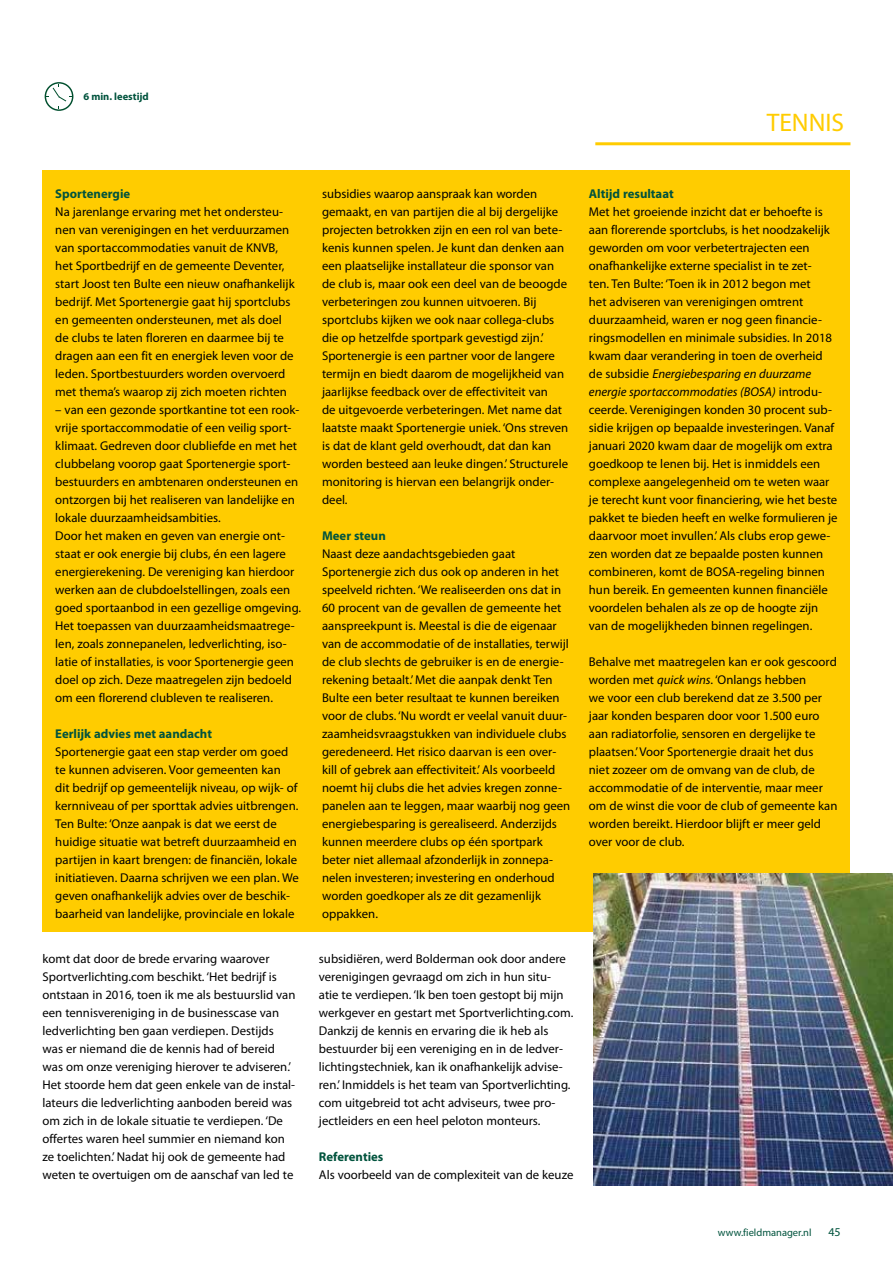
<style>
.page{position:relative;width:893px;height:1263px;background:#fff}
.page>*{position:absolute;margin:0;border:0;box-sizing:border-box;transform-origin:0 0}
.t1{font:25.5px "Myriad Pro";color:#fc0}
.t2{font:12.75px/18px "Myriad Pro";color:#000}
.t3{font:700 12.75px "Myriad Pro";color:#00533d}
.t4{font:12px "Myriad Pro";color:#00533d}
.t5{font:10.5px "Myriad Pro";color:#00533d}
.t6{font:700 10.5px "Myriad Pro";color:#00533d}
.s1{font-style:italic}
</style>
<div class="page">
<hr style="left:595px;top:142px;width:255px;height:3px;background:#fc0">
<svg style="left:45px;top:82px;width:28px;height:29px"></svg>
<div style="left:43px;top:170px;width:807px;height:762px;background:#fc0"></div>
<img style="left:593px;top:873px;width:300px;height:313px">
<p class="t6" style="left:83px;top:90px;width:67px">6 min. leestijd</p>
<h1 class="t1" style="left:767px;top:107px;width:79px">TENNIS</h1>
<p class="t3" style="left:55px;top:185px;width:76px">Sportenergie</p>
<p class="t2" style="left:55px;top:203px;width:241px">Na jarenlange ervaring met het ondersteu&shy;nen van verenigingen en het verduurzamen van sportaccommodaties vanuit de KNVB, het Sportbedrijf en de gemeente Deventer, start Joost ten Bulte een nieuw onafhankelijk bedrijf. Met Sportenergie gaat hij sportclubs en gemeenten ondersteunen, met als doel de clubs te laten floreren en daarmee bij te dragen aan een fit en energiek leven voor de leden. Sportbestuurders worden overvoerd met thema’s waarop zij zich moeten richten</p>
<p class="t2" style="left:55px;top:401px;width:247px">– van een gezonde sportkantine tot een rook&shy;vrije sportaccommodatie of een veilig sport&shy;klimaat. Gedreven door clubliefde en met het clubbelang voorop gaat Sportenergie sport&shy;bestuurders en ambtenaren ondersteunen en ontzorgen bij het realiseren van landelijke en lokale duurzaamheidsambities.<br>Door het maken en geven van energie ont&shy;staat er ook energie bij clubs, én een lagere energierekening. De vereniging kan hierdoor werken aan de clubdoelstellingen, zoals een goed sportaanbod in een gezellige omgeving.<br>Het toepassen van duurzaamheidsmaatrege&shy;len, zoals zonnepanelen, ledverlichting, iso&shy;latie of installaties, is voor Sportenergie geen doel op zich. Deze maatregelen zijn bedoeld om een florerend clubleven te realiseren.</p>
<p class="t3" style="left:55px;top:725px;width:158px">Eerlijk advies met aandacht</p>
<p class="t2" style="left:55px;top:743px;width:245px">Sportenergie gaat een stap verder om goed te kunnen adviseren. Voor gemeenten kan<br>dit bedrijf op gemeentelijk niveau, op wijk- of kernniveau of per sporttak advies uitbrengen.<br>Ten Bulte: ‘Onze aanpak is dat we eerst de huidige situatie wat betreft duurzaamheid en partijen in kaart brengen: de financiën, lokale initiatieven. Daarna schrijven we een plan. We geven onafhankelijk advies over de beschik&shy;baarheid van landelijke, provinciale en lokale</p>
<p class="t2" style="left:322px;top:185px;width:248px">subsidies waarop aanspraak kan worden gemaakt, en van partijen die al bij dergelijke projecten betrokken zijn en een rol van bete&shy;kenis kunnen spelen. Je kunt dan denken aan een plaatselijke installateur die sponsor van de club is, maar ook een deel van de beoogde verbeteringen zou kunnen uitvoeren. Bij sportclubs kijken we ook naar collega-clubs die op hetzelfde sportpark gevestigd zijn.’ Sportenergie is een partner voor de langere termijn en biedt daarom de mogelijkheid van jaarlijkse feedback over de effectiviteit van<br>de uitgevoerde verbeteringen. Met name dat laatste maakt Sportenergie uniek. ‘Ons streven is dat de klant geld overhoudt, dat dan kan worden besteed aan leuke dingen.’ Structurele monitoring is hiervan een belangrijk onder&shy;deel.</p>
<p class="t3" style="left:322px;top:528px;width:65px">Meer steun</p>
<p class="t2" style="left:322px;top:545px;width:250px">Naast deze aandachtsgebieden gaat Sportenergie zich dus ook op anderen in het speelveld richten. ‘We realiseerden ons dat in 60 procent van de gevallen de gemeente het aanspreekpunt is. Meestal is die de eigenaar van de accommodatie of de installaties, terwijl de club slechts de gebruiker is en de energie&shy;rekening betaalt.’ Met die aanpak denkt Ten Bulte een beter resultaat te kunnen bereiken voor de clubs. ‘Nu wordt er veelal vanuit duur&shy;zaamheidsvraagstukken van individuele clubs geredeneerd. Het risico daarvan is een over&shy;kill of gebrek aan effectiviteit.’ Als voorbeeld noemt hij clubs die het advies kregen zonne&shy;panelen aan te leggen, maar waarbij nog geen energiebesparing is gerealiseerd. Anderzijds kunnen meerdere clubs op één sportpark beter niet allemaal afzonderlijk in zonnepa&shy;nelen investeren; investering en onderhoud worden goedkoper als ze dit gezamenlijk oppakken.</p>
<p class="t2" style="left:43px;top:950px;width:254px">komt dat door de brede ervaring waarover Sportverlichting.com beschikt. ‘Het bedrijf is ontstaan in 2016, toen ik me als bestuurslid van een tennisvereniging in de businesscase van ledverlichting ben gaan verdiepen. Destijds was er niemand die de kennis had of bereid was om onze vereniging hierover te adviseren.’ Het stoorde hem dat geen enkele van de instal&shy;lateurs die ledverlichting aanboden bereid was om zich in de lokale situatie te verdiepen. ‘De offertes waren heel summier en niemand kon ze toelichten.’ Nadat hij ook de gemeente had weten te overtuigen om de aanschaf van led te</p>
<p class="t2" style="left:319px;top:950px;width:256px">subsidiëren, werd Bolderman ook door andere verenigingen gevraagd om zich in hun situ&shy;atie te verdiepen. ‘Ik ben toen gestopt bij mijn werkgever en gestart met Sportverlichting.com.<br>Dankzij de kennis en ervaring die ik heb als bestuurder bij een vereniging en in de ledver&shy;lichtingstechniek, kan ik onafhankelijk advise&shy;ren.’ Inmiddels is het team van Sportverlichting. com uitgebreid tot acht adviseurs, twee pro&shy;jectleiders en een heel peloton monteurs.</p>
<p class="t3" style="left:319px;top:1148px;width:66px">Referenties</p>
<p class="t2" style="left:319px;top:1166px;width:256px">Als voorbeeld van de complexiteit van de keuze</p>
<p class="t3" style="left:589px;top:186px;width:86px">Altijd resultaat</p>
<p class="t2" style="left:589px;top:203px;width:250px">Met het groeiende inzicht dat er behoefte is aan florerende sportclubs, is het noodzakelijk geworden om voor verbetertrajecten een onafhankelijke externe specialist in te zet-<br>ten. Ten Bulte: ‘Toen ik in 2012 begon met<br>het adviseren van verenigingen omtrent duurzaamheid, waren er nog geen financie&shy;ringsmodellen en minimale subsidies. In 2018 kwam daar verandering in toen de overheid de subsidie <span class="s1">Energiebesparing en duurzame energie sportaccommodaties (BOSA)</span> introdu&shy;ceerde. Verenigingen konden 30 procent sub&shy;sidie krijgen op bepaalde investeringen. Vanaf januari 2020 kwam daar de mogelijk om extra goedkoop te lenen bij. Het is inmiddels een complexe aangelegenheid om te weten waar je terecht kunt voor financiering, wie het beste pakket te bieden heeft en welke formulieren je daarvoor moet invullen.’ Als clubs erop gewe&shy;zen worden dat ze bepaalde posten kunnen combineren, komt de BOSA-regeling binnen hun bereik. En gemeenten kunnen financiële voordelen behalen als ze op de hoogte zijn van de mogelijkheden binnen regelingen.</p>
<p class="t2" style="left:589px;top:653px;width:250px">Behalve met maatregelen kan er ook gescoord worden met <span class="s1">quick wins</span>. ‘Onlangs hebben<br>we voor een club berekend dat ze 3.500 per jaar konden besparen door voor 1.500 euro aan radiatorfolie, sensoren en dergelijke te plaatsen.’ Voor Sportenergie draait het dus<br>niet zozeer om de omvang van de club, de accommodatie of de interventie, maar meer om de winst die voor de club of gemeente kan worden bereikt. Hierdoor blijft er meer geld over voor de club.</p>
<p class="t5" style="left:718px;top:1226px;width:95px">www.fieldmanager.nl</p>
<p class="t4" style="left:828px;top:1224px;width:14px">45</p>
</div>
